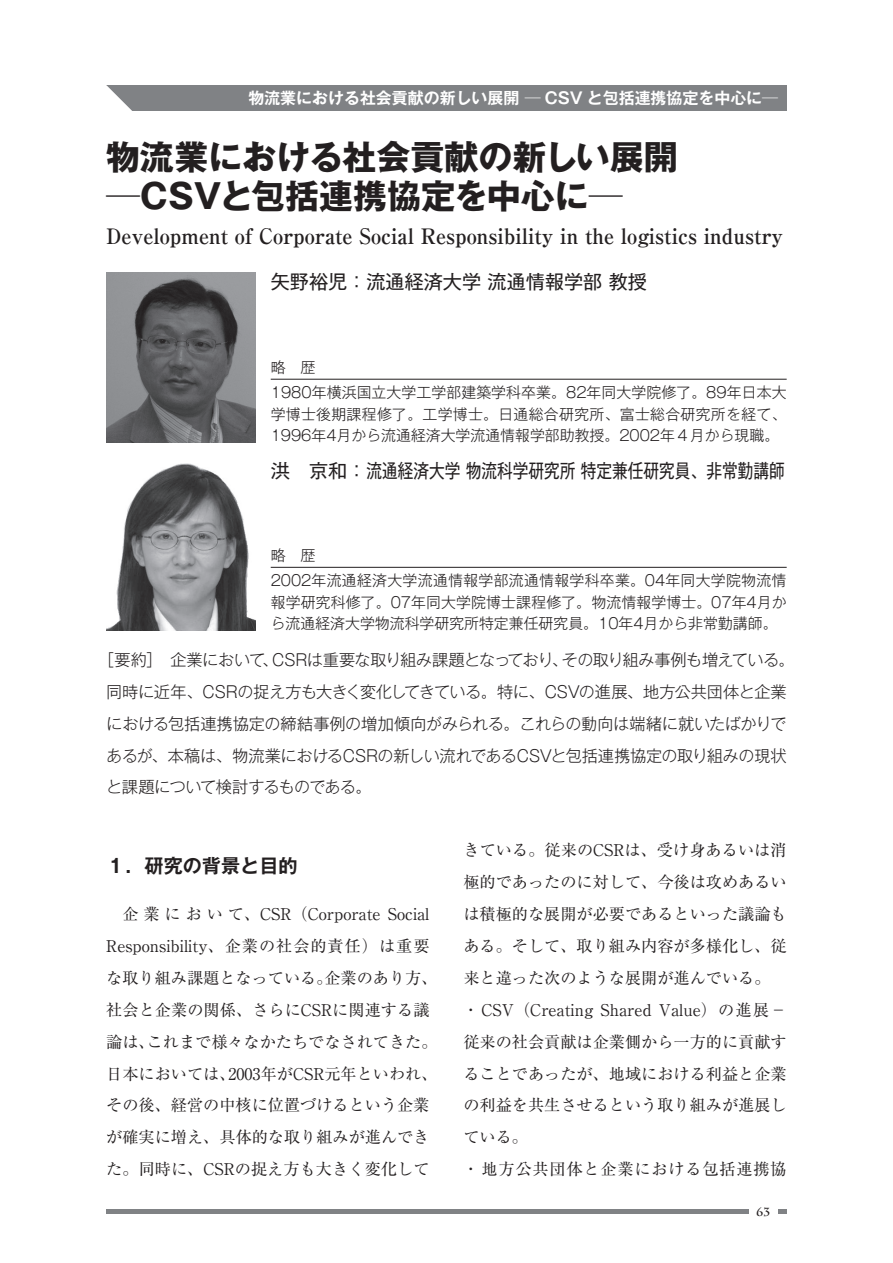
<style>
.page{position:relative;width:893px;height:1263px;background:#fff}
.page>*{position:absolute;margin:0;border:0;box-sizing:border-box;transform-origin:0 0}
.t1{font:700 34.05px/38.2px "Gothic MB101 Pro";color:#231f20}
.t2{font:700 21.3px "Ryumin Pro";color:#231f20;scale:.95 1}
.t3{font:19.2px "Gothic MB101 Pro";color:#231f20}
.t4{font:700 19.2px "Gothic MB101 Pro De";color:#231f20}
.t5{font:16.2px/32px "Ryumin Pro";color:#231f20;text-align:center}
.t6{font:300 16.2px/32px "Gothic MB101 Pro";letter-spacing:-.02em;color:#231f20}
.t7{font:700 15.9px "Gothic MB101 Pro De";color:#fff}
.t8{font:300 14.85px/25.5px "Gothic MB101 Pro";letter-spacing:.005em;color:#231f20}
.t9{font:700 11.7px "Charlemagne Std";color:#231f20}
</style>
<div class="page">
<div style="left:106px;top:85px;width:681px;height:26px;background:#808285"></div>
<svg style="left:106px;top:85px;width:26px;height:26px"></svg>
<hr style="left:106px;top:1210px;width:642px;height:4px;background:#808285">
<svg style="left:778px;top:1210px;width:9px;height:4px"></svg>
<hr style="left:271px;top:379px;width:516px;height:1px;background:#231f20">
<img style="left:106px;top:273px;width:149px;height:170px">
<hr style="left:271px;top:567px;width:516px;height:1px;background:#231f20">
<img style="left:106px;top:463px;width:149px;height:168px">
<p class="t7" style="left:248px;top:85px;width:531px">物流業における社会貢献の新しい展開 ─ CSV と包括連携協定を中心に─</p>
<h1 class="t1" style="left:106px;top:134px;width:573px">物流業における社会貢献の新しい展開─CSVと包括連携協定を中心に─</h1>
<h2 class="t2" style="left:106px;top:219px;width:714px">Development of Corporate Social Responsibility in the logistics industry</h2>
<p class="t3" style="left:271px;top:266px;width:378px">矢野裕児：流通経済大学 流通情報学部 教授</p>
<p class="t8" style="left:271px;top:352px;width:517px">略　歴<br>1980年横浜国立大学工学部建築学科卒業。82年同大学院修了。89年日本大</p>
<p class="t8" style="left:271px;top:401px;width:517px;line-height:21.3px">学博士後期課程修了。工学博士。日通総合研究所、富士総合研究所を経て、<br>1996年4月から流通経済大学流通情報学部助教授。2002年４月から現職。</p>
<p class="t3" style="left:271px;top:454px;width:516px">洪　京和：流通経済大学 物流科学研究所 特定兼任研究員、非常勤講師</p>
<p class="t8" style="left:271px;top:540px;width:517px">略　歴<br>2002年流通経済大学流通情報学部流通情報学科卒業。04年同大学院物流情</p>
<p class="t8" style="left:271px;top:589px;width:517px;line-height:21.3px">報学研究科修了。07年同大学院博士課程修了。物流情報学博士。07年4月から流通経済大学物流科学研究所特定兼任研究員。10年4月から非常勤講師。</p>
<p class="t6" style="left:106px;top:641px;width:690px;text-indent:-8px">［要約］　企業において、CSRは重要な取り組み課題となっており、その取り組み事例も増えている。同時に近年、CSRの捉え方も大きく変化してきている。特に、CSVの進展、地方公共団体と企業における包括連携協定の締結事例の増加傾向がみられる。これらの動向は端緒に就いたばかりであるが、本稿は、物流業におけるCSRの新しい流れであるCSVと包括連携協定の取り組みの現状と課題について検討するものである。</p>
<p class="t4" style="left:106px;top:850px;width:193px">１．研究の背景と目的</p>
<p class="t5" style="left:106px;top:897px;width:333px">企業において、CSR（Corporate Social<br>Responsibility、企業の社会的責任）は重要な取り組み課題となっている。企業のあり方、社会と企業の関係、さらにCSRに関連する議論は、これまで様々なかたちでなされてきた。日本においては、2003年がCSR元年といわれ、その後、経営の中核に位置づけるという企業が確実に増え、具体的な取り組みが進んできた。同時に、CSRの捉え方も大きく変化して</p>
<p class="t5" style="left:463px;top:833px;width:325px;text-align:left">きている。従来のCSRは、受け身あるいは消極的であったのに対して、今後は攻めあるいは積極的な展開が必要であるといった議論もある。そして、取り組み内容が多様化し、従来と違った次のような展開が進んでいる。・ CSV（Creating Shared Value）の進展－従来の社会貢献は企業側から一方的に貢献することであったが、地域における利益と企業の利益を共生させるという取り組みが進展している。<br>・ 地方公共団体と企業における包括連携協</p>
<p class="t9" style="left:756px;top:1205px;width:16px">63</p>
</div>
